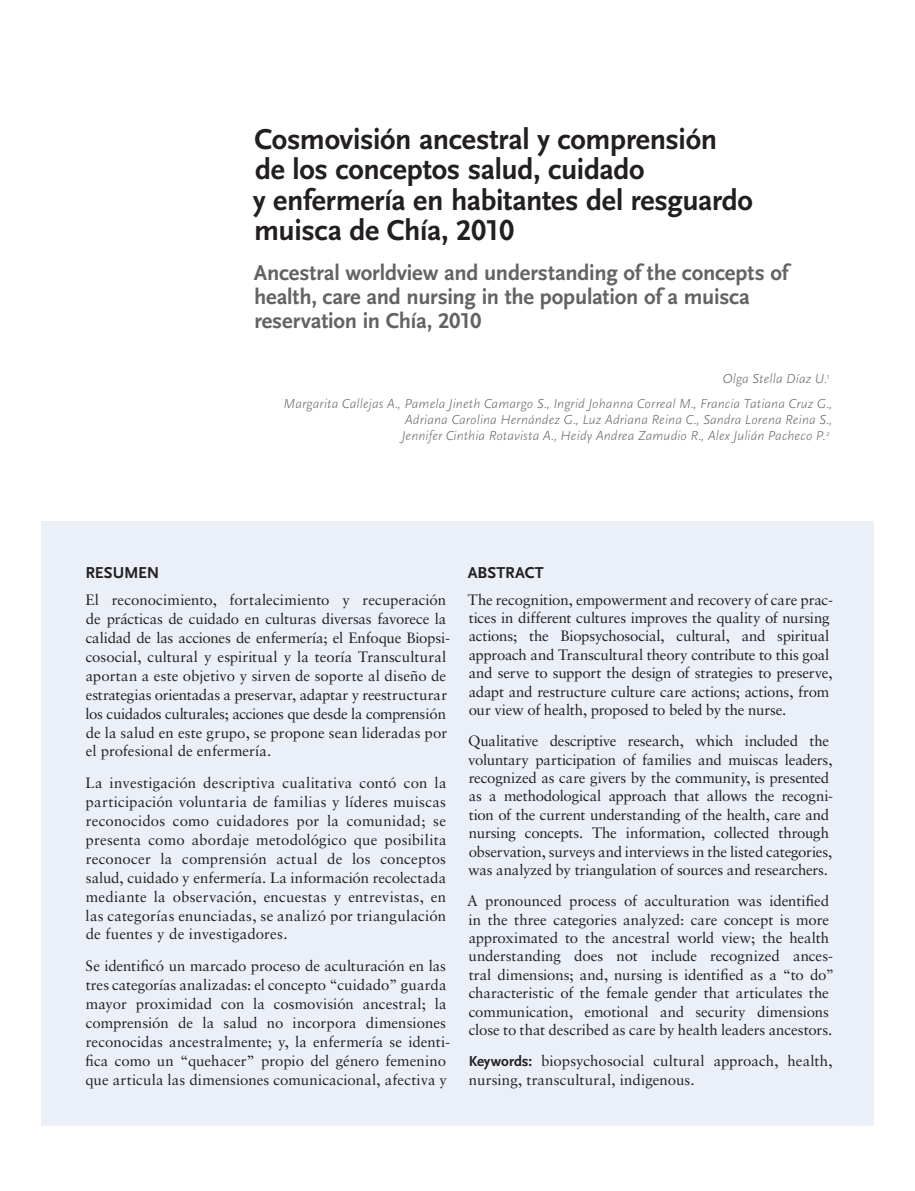
<style>
.page{position:relative;width:915px;height:1191px;background:#fff}
.page>*{position:absolute;margin:0;border:0;box-sizing:border-box;transform-origin:0 0}
.titulo_principal{font:30px/30px "Scala Sans Bold LF";letter-spacing:-.01em;color:#231f20}
.titulo_ingles{font:22.5px/24px "Scala Sans Bold LF";letter-spacing:-.01em;color:#636366}
.subtitulos{font:16.5px "Scala Sans Bold LF";letter-spacing:-.005em;color:#231f20}
.resumen{font:15px/18.9px "Sabon LT Std";letter-spacing:-.005em;color:#231f20}
.autor_y_cita_editori{font:italic 300 13.5px/16.2px "Scala Sans";letter-spacing:.01em;color:#636366;text-align:justify}
.s1{font-family:"Scala Sans Bold LF"}
</style>
<div class="page">
<div style="left:41px;top:521px;width:832px;height:604px;background:#ebf0f8"></div>
<p class="titulo_principal" style="left:253px;top:125px;width:501px">Cosmovisión ancestral y comprensión<br>de los conceptos salud, cuidado<br>y enfermería en habitantes del resguardo muisca de Chía, 2010</p>
<p class="titulo_ingles" style="left:254px;top:261px;width:536px">Ancestral worldview and understanding of the concepts of health, care and nursing in the population of a muisca reservation in Chía, 2010</p>
<p class="autor_y_cita_editori" style="left:722px;top:371px;width:108px">Olga Stella Díaz U.<sup>1</sup></p>
<p class="autor_y_cita_editori" style="left:401px;top:396px;width:432px;text-indent:-118px">Margarita Callejas A., Pamela Jineth Camargo S., Ingrid Johanna Correal M., Francia Tatiana Cruz G., Adriana Carolina Hernández G., Luz Adriana Reina C., Sandra Lorena Reina S., Jennifer Cinthia Rotavista A., Heidy Andrea Zamudio R., Alex Julián Pacheco P.<sup>2</sup></p>
<p class="subtitulos" style="left:85px;top:563px;width:76px">RESUMEN</p>
<p class="resumen" style="left:85px;top:590px;width:366px">El reconocimiento, fortalecimiento y recuperación de prácticas de cuidado en culturas diversas favorece la calidad de las acciones de enfermería; el Enfoque Biopsi&shy;cosocial, cultural y espiritual y la teoría Transcultural aportan a este objetivo y sirven de soporte al diseño de estrategias orientadas a preservar, adaptar y reestructurar los cuidados culturales; acciones que desde la comprensión de la salud en este grupo, se propone sean lideradas por el profesional de enfermería.</p>
<p class="resumen" style="left:85px;top:773px;width:362px;text-align:justify">La investigación descriptiva cualitativa contó con la participación voluntaria de familias y líderes muiscas reconocidos como cuidadores por la comunidad; se presenta como abordaje metodológico que posibilita reconocer la comprensión actual de los conceptos salud, cuidado y enfermería. La información recolectada mediante la observación, encuestas y entrevistas, en las categorías enunciadas, se analizó por triangulación de fuentes y de investigadores.</p>
<p class="resumen" style="left:85px;top:956px;width:366px">Se identificó un marcado proceso de aculturación en las tres categorías analizadas: el concepto “cuidado” guarda mayor proximidad con la cosmovisión ancestral; la comprensión de la salud no incorpora dimensiones reconocidas ancestralmente; y, la enfermería se identi&shy;fica como un “quehacer” propio del género femenino que articula las dimensiones comunicacional, afectiva y</p>
<p class="subtitulos" style="left:468px;top:563px;width:77px">ABSTRACT</p>
<p class="resumen" style="left:467px;top:590px;width:367px;line-height:18.5px">The recognition, empowerment and recovery of care prac&shy;tices in different cultures improves the quality of nursing actions; the Biopsychosocial, cultural, and spiritual approach and Transcultural theory contribute to this goal and serve to support the design of strategies to preserve, adapt and restructure culture care actions; actions, from our view of health, proposed to beled by the nurse.</p>
<p class="resumen" style="left:468px;top:731px;width:366px;line-height:18.5px">Qualitative descriptive research, which included the voluntary participation of families and muiscas leaders, recognized as care givers by the community, is presented as a methodological approach that allows the recogni&shy;tion of the current understanding of the health, care and nursing concepts. The information, collected through observation, surveys and interviews in the listed categories, was analyzed by triangulation of sources and researchers.</p>
<p class="resumen" style="left:467px;top:891px;width:368px;line-height:18.5px">A pronounced process of acculturation was identified in the three categories analyzed: care concept is more approximated to the ancestral world view; the health understanding does not include recognized ances&shy;tral dimensions; and, nursing is identified as a “to do” characteristic of the female gender that articulates the communication, emotional and security dimensions close to that described as care by health leaders ancestors.</p>
<p class="resumen" style="left:468px;top:1051px;width:365px;line-height:18.5px"><span class="s1">Keywords:</span> biopsychosocial cultural approach, health, nursing, transcultural, indigenous.</p>
</div>
